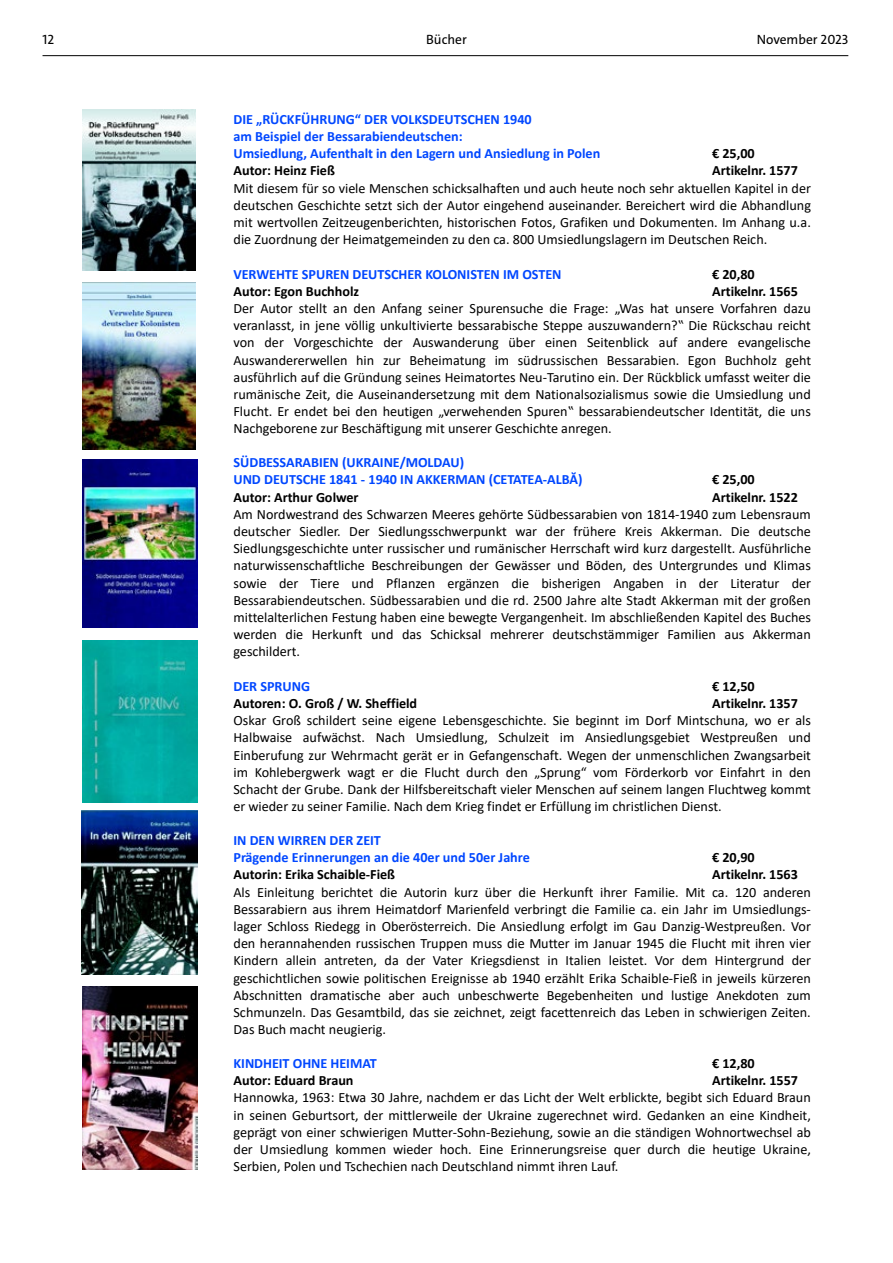
<style>
.page{position:relative;width:893px;height:1263px;background:#fff}
.page>*{position:absolute;margin:0;border:0;box-sizing:border-box;transform-origin:0 0}
.t1{font:14.25px/17.2px "Calibri";color:#000;text-align:justify}
.t2{font:700 14.25px/17.2px "Calibri";color:#0047ff}
.t3{font:700 14.25px "Calibri";letter-spacing:-.005em;color:#000}
.t4{font:13.5px "The Sans";color:#000}
</style>
<div class="page">
<hr style="left:43px;top:55px;width:805px;height:1px;background:#000">
<img style="left:83px;top:641px;width:115px;height:162px">
<img style="left:82px;top:811px;width:115px;height:163px">
<img style="left:83px;top:987px;width:115px;height:183px">
<img style="left:83px;top:460px;width:115px;height:168px">
<img style="left:83px;top:282px;width:113px;height:168px">
<img style="left:83px;top:109px;width:112px;height:162px">
<p class="t4" style="left:43px;top:31px;width:13px">12</p>
<p class="t4" style="left:426px;top:31px;width:42px">Bücher</p>
<p class="t4" style="left:757px;top:31px;width:93px">November 2023</p>
<p class="t2" style="left:233px;top:111px;width:368px">DIE „RÜCKFÜHRUNG“ DER VOLKSDEUTSCHEN 1940<br>am Beispiel der Bessarabiendeutschen:<br>Umsiedlung, Aufenthalt in den Lagern und Ansiedlung in Polen</p>
<p class="t3" style="left:712px;top:146px;width:44px">€ 25,00</p>
<p class="t3" style="left:233px;top:164px;width:103px">Autor: Heinz Fieß</p>
<p class="t3" style="left:712px;top:164px;width:87px">Artikelnr. 1577</p>
<p class="t1" style="left:233px;top:180px;width:579px">Mit diesem für so viele Menschen schicksalhaften und auch heute noch sehr aktuellen Kapitel in der deutschen Geschichte setzt sich der Autor eingehend auseinander. Bereichert wird die Abhandlung mit wertvollen Zeitzeugenberichten, historischen Fotos, Grafiken und Dokumenten. Im Anhang u.a. die Zuordnung der Heimatgemeinden zu den ca. 800 Umsiedlungslagern im Deutschen Reich.</p>
<p class="t2" style="left:233px;top:265px;width:330px">VERWEHTE SPUREN DEUTSCHER KOLONISTEN IM OSTEN</p>
<p class="t3" style="left:712px;top:267px;width:44px">€ 20,80</p>
<p class="t3" style="left:233px;top:284px;width:127px">Autor: Egon Buchholz</p>
<p class="t3" style="left:712px;top:284px;width:87px">Artikelnr. 1565</p>
<p class="t1" style="left:233px;top:300px;width:579px">Der Autor stellt an den Anfang seiner Spurensuche die Frage: „Was hat unsere Vorfahren dazu veranlasst, in jene völlig unkultivierte bessarabische Steppe auszuwandern?‟ Die Rückschau reicht von der Vorgeschichte der Auswanderung über einen Seitenblick auf andere evangelische Auswandererwellen hin zur Beheimatung im südrussischen Bessarabien. Egon Buchholz geht ausführlich auf die Gründung seines Heimatortes Neu-Tarutino ein. Der Rückblick umfasst weiter die rumänische Zeit, die Auseinandersetzung mit dem Nationalsozialismus sowie die Umsiedlung und Flucht. Er endet bei den heutigen „verwehenden Spuren‟ bessarabiendeutscher Identität, die uns Nachgeborene zur Beschäftigung mit unserer Geschichte anregen.</p>
<p class="t2" style="left:233px;top:454px;width:351px">SÜDBESSARABIEN (UKRAINE/MOLDAU)<br>UND DEUTSCHE 1841 - 1940 IN AKKERMAN (CETATEA-ALBĂ)</p>
<p class="t3" style="left:712px;top:472px;width:44px">€ 25,00</p>
<p class="t3" style="left:233px;top:490px;width:127px">Autor: Arthur Golwer</p>
<p class="t3" style="left:712px;top:490px;width:87px">Artikelnr. 1522</p>
<p class="t1" style="left:233px;top:506px;width:579px">Am Nordwestrand des Schwarzen Meeres gehörte Südbessarabien von 1814-1940 zum Lebensraum deutscher Siedler. Der Siedlungsschwerpunkt war der frühere Kreis Akkerman. Die deutsche Siedlungsgeschichte unter russischer und rumänischer Herrschaft wird kurz dargestellt. Ausführliche naturwissenschaftliche Beschreibungen der Gewässer und Böden, des Untergrundes und Klimas sowie der Tiere und Pflanzen ergänzen die bisherigen Angaben in der Literatur der Bessarabiendeutschen. Südbessarabien und die rd. 2500 Jahre alte Stadt Akkerman mit der großen mittelalterlichen Festung haben eine bewegte Vergangenheit. Im abschließenden Kapitel des Buches werden die Herkunft und das Schicksal mehrerer deutschstämmiger Familien aus Akkerman geschildert.</p>
<p class="t2" style="left:233px;top:677px;width:78px">DER SPRUNG</p>
<p class="t3" style="left:712px;top:679px;width:44px">€ 12,50</p>
<p class="t3" style="left:233px;top:696px;width:185px">Autoren: O. Groß / W. Sheffield</p>
<p class="t3" style="left:712px;top:696px;width:87px">Artikelnr. 1357</p>
<p class="t1" style="left:233px;top:712px;width:579px">Oskar Groß schildert seine eigene Lebensgeschichte. Sie beginnt im Dorf Mintschuna, wo er als Halbwaise aufwächst. Nach Umsiedlung, Schulzeit im Ansiedlungsgebiet Westpreußen und Einberufung zur Wehrmacht gerät er in Gefangenschaft. Wegen der unmenschlichen Zwangsarbeit im Kohlebergwerk wagt er die Flucht durch den „Sprung“ vom Förderkorb vor Einfahrt in den Schacht der Grube. Dank der Hilfsbereitschaft vieler Menschen auf seinem langen Fluchtweg kommt er wieder zu seiner Familie. Nach dem Krieg findet er Erfüllung im christlichen Dienst.</p>
<p class="t2" style="left:233px;top:832px;width:298px">IN DEN WIRREN DER ZEIT<br>Prägende Erinnerungen an die 40er und 50er Jahre</p>
<p class="t3" style="left:712px;top:850px;width:44px">€ 20,90</p>
<p class="t3" style="left:233px;top:867px;width:163px">Autorin: Erika Schaible-Fieß</p>
<p class="t3" style="left:712px;top:867px;width:87px">Artikelnr. 1563</p>
<p class="t1" style="left:233px;top:884px;width:579px">Als Einleitung berichtet die Autorin kurz über die Herkunft ihrer Familie. Mit ca. 120 anderen Bessarabiern aus ihrem Heimatdorf Marienfeld verbringt die Familie ca. ein Jahr im Umsiedlungs&shy;lager Schloss Riedegg in Oberösterreich. Die Ansiedlung erfolgt im Gau Danzig-Westpreußen. Vor den herannahenden russischen Truppen muss die Mutter im Januar 1945 die Flucht mit ihren vier Kindern allein antreten, da der Vater Kriegsdienst in Italien leistet. Vor dem Hintergrund der geschichtlichen sowie politischen Ereignisse ab 1940 erzählt Erika Schaible-Fieß in jeweils kürzeren Abschnitten dramatische aber auch unbeschwerte Begebenheiten und lustige Anekdoten zum Schmunzeln. Das Gesamtbild, das sie zeichnet, zeigt facettenreich das Leben in schwierigen Zeiten.<br>Das Buch macht neugierig.</p>
<p class="t2" style="left:233px;top:1055px;width:145px">KINDHEIT OHNE HEIMAT</p>
<p class="t3" style="left:712px;top:1056px;width:44px">€ 12,80</p>
<p class="t3" style="left:234px;top:1073px;width:122px">Autor: Eduard Braun</p>
<p class="t3" style="left:712px;top:1073px;width:87px">Artikelnr. 1557</p>
<p class="t1" style="left:234px;top:1089px;width:579px">Hannowka, 1963: Etwa 30 Jahre, nachdem er das Licht der Welt erblickte, begibt sich Eduard Braun in seinen Geburtsort, der mittlerweile der Ukraine zugerechnet wird. Gedanken an eine Kindheit, geprägt von einer schwierigen Mutter-Sohn-Beziehung, sowie an die ständigen Wohnortwechsel ab der Umsiedlung kommen wieder hoch. Eine Erinnerungsreise quer durch die heutige Ukraine, Serbien, Polen und Tschechien nach Deutschland nimmt ihren Lauf.</p>
</div>
